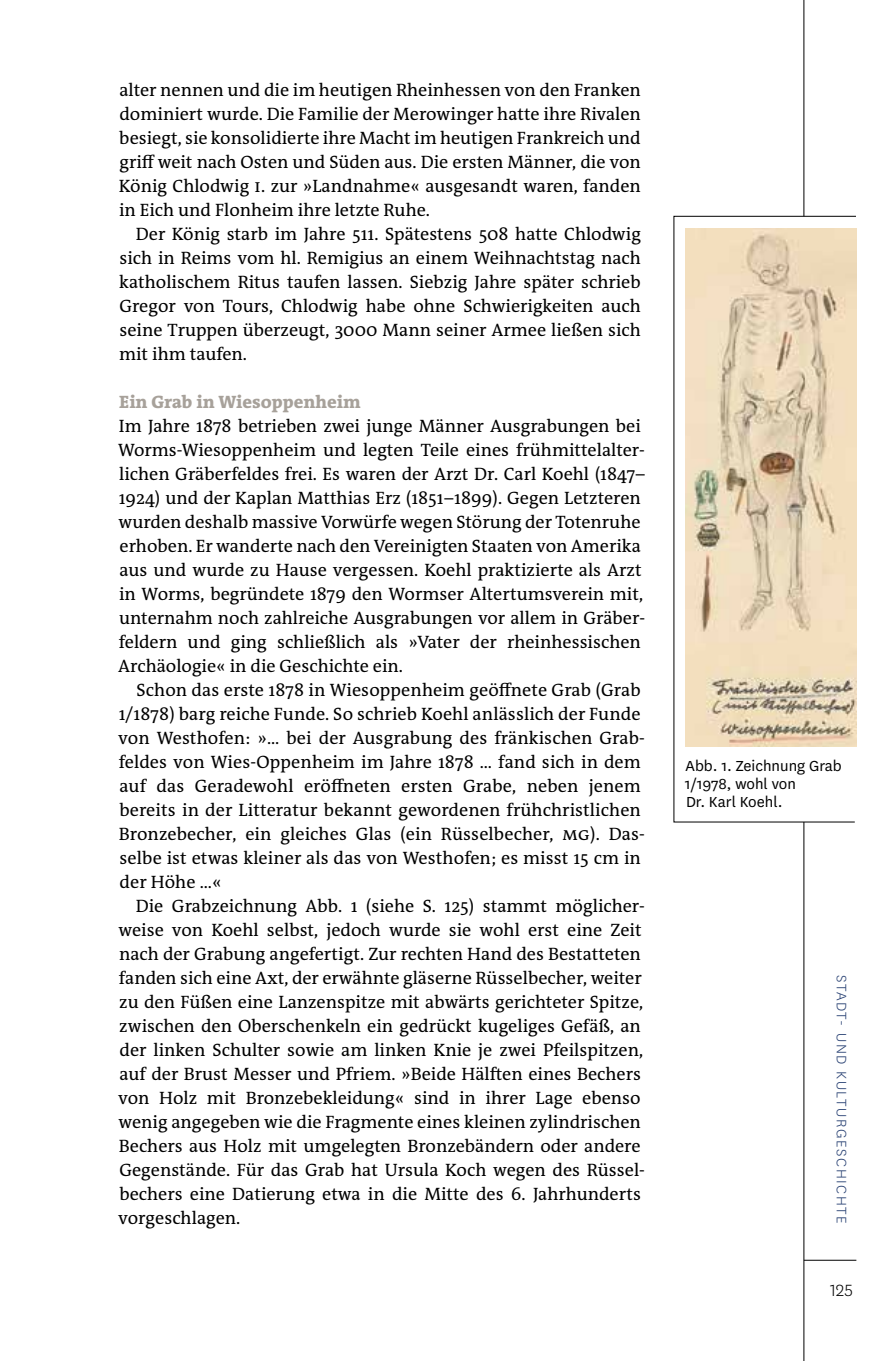
<style>
.page{position:relative;width:885px;height:1361px;background:#fff}
.page>*{position:absolute;margin:0;border:0;box-sizing:border-box;transform-origin:0 0}
.t1{font:300 19px "National";color:#000}
.t2{font:18px/24px "The Antiqua B W5 Plain";color:#000}
.t3{font:800 18px "The Antiqua B W8";color:#a7a19a}
.t4{font:17px/18px "National";color:#000}
.t5{font:300 16px "National";letter-spacing:.1em;color:#243d70}
</style>
<div class="page">
<hr style="left:803px;top:0;width:1px;height:1361px;background:#000">
<hr style="left:803px;top:1260px;width:53px;height:1px;background:#000">
<svg style="left:673px;top:216px;width:183px;height:606px"></svg>
<img style="left:685px;top:228px;width:171px;height:518px">
<p class="t2" style="left:119px;top:78px;width:523px;text-align:justify">alter nennen und die im heutigen Rheinhessen von den Franken dominiert wurde. Die Familie der Merowinger hatte ihre Rivalen besiegt, sie konsolidierte ihre Macht im heutigen Frankreich und griff weit nach Osten und Süden aus. Die ersten Männer, die von König Chlodwig I. zur »Landnahme« ausgesandt waren, fanden in Eich und Flonheim ihre letzte Ruhe.</p>
<p class="t2" style="left:119px;top:222px;width:523px;text-align:justify;text-indent:17px">Der König starb im Jahre 511. Spätestens 508 hatte Chlodwig sich in Reims vom hl. Remigius an einem Weihnachtstag nach katholischem Ritus taufen lassen. Siebzig Jahre später schrieb Gregor von Tours, Chlodwig habe ohne Schwierigkeiten auch seine Truppen überzeugt, 3000 Mann seiner Armee ließen sich mit ihm taufen.</p>
<p class="t3" style="left:119px;top:390px;width:243px">Ein Grab in Wiesoppenheim</p>
<p class="t2" style="left:118px;top:414px;width:528px">Im Jahre 1878 betrieben zwei junge Männer Ausgrabungen bei Worms-Wiesoppenheim und legten Teile eines frühmittelalter&shy;lichen Gräberfeldes frei. Es waren der Arzt Dr. Carl Koehl (1847– 1924) und der Kaplan Matthias Erz (1851–1899). Gegen Letzteren wurden deshalb massive Vorwürfe wegen Störung der Totenruhe erhoben. Er wanderte nach den Vereinigten Staaten von Amerika aus und wurde zu Hause vergessen. Koehl praktizierte als Arzt in Worms, begründete 1879 den Wormser Altertumsverein mit, unternahm noch zahlreiche Ausgrabungen vor allem in Gräber&shy;feldern und ging schließlich als »Vater der rheinhessischen Archäologie« in die Geschichte ein.</p>
<p class="t2" style="left:118px;top:678px;width:528px;text-indent:18px">Schon das erste 1878 in Wiesoppenheim geöffnete Grab (Grab 1/1878) barg reiche Funde. So schrieb Koehl anlässlich der Funde von Westhofen: »… bei der Ausgrabung des fränkischen Grab&shy;feldes von Wies-Oppenheim im Jahre 1878 … fand sich in dem auf das Geradewohl eröffneten ersten Grabe, neben jenem bereits in der Litteratur bekannt gewordenen frühchristlichen Bronzebecher, ein gleiches Glas (ein Rüsselbecher, MG). Das&shy;selbe ist etwas kleiner als das von Westhofen; es misst 15 cm in der Höhe …«</p>
<p class="t2" style="left:118px;top:894px;width:528px;text-indent:18px">Die Grabzeichnung Abb. 1 (siehe S. 125) stammt möglicher&shy;weise von Koehl selbst, jedoch wurde sie wohl erst eine Zeit nach der Grabung angefertigt. Zur rechten Hand des Bestatteten fanden sich eine Axt, der erwähnte gläserne Rüsselbecher, weiter zu den Füßen eine Lanzenspitze mit abwärts gerichteter Spitze, zwischen den Oberschenkeln ein gedrückt kugeliges Gefäß, an der linken Schulter sowie am linken Knie je zwei Pfeilspitzen, auf der Brust Messer und Pfriem. »Beide Hälften eines Bechers von Holz mit Bronzebekleidung« sind in ihrer Lage ebenso wenig angegeben wie die Fragmente eines kleinen zylindrischen Bechers aus Holz mit umgelegten Bronzebändern oder andere Gegenstände. Für das Grab hat Ursula Koch wegen des Rüssel&shy;bechers eine Datierung etwa in die Mitte des 6. Jahrhunderts vorgeschlagen.</p>
<p class="t4" style="left:685px;top:756px;width:158px">Abb. 1. Zeichnung Grab<br>1/1978, wohl von<br>Dr. Karl Koehl.</p>
<p class="t5" style="left:851px;top:974px;width:251px;rotate:90deg">STADT- UND KULTURGESCHICHTE</p>
<p class="t1" style="left:830px;top:1278px;width:24px">125</p>
</div>
